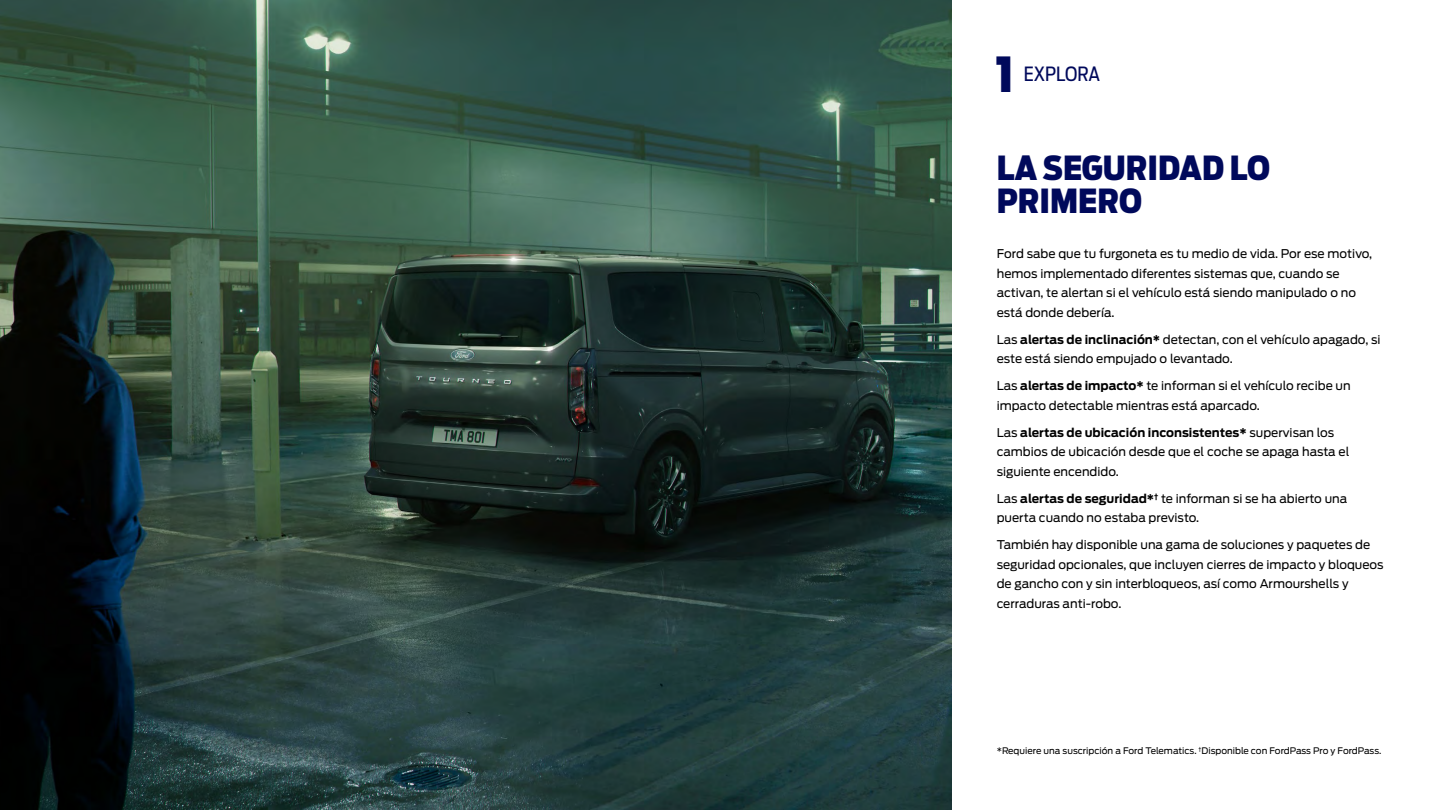
<style>
.page{position:relative;width:1440px;height:810px;background:#fff}
.page>*{position:absolute;margin:0;border:0;box-sizing:border-box;transform-origin:0 0}
.t1{font:900 48px "Ford Antenna Cond";color:#00095b}
.t2{font:900 33px/33px "Ford Antenna Cond";color:#00095b}
.t3{font:19.5px "Ford Antenna Cond";letter-spacing:-.005em;color:#00095b}
.t4{font:12px/19.5px "Ford Antenna";color:#000}
.t5{font:9px "Ford Antenna";color:#000}
.s1{font-weight:700}
</style>
<div class="page">
<img style="left:0;top:0;width:952px;height:810px">
<h1 class="t1" style="left:995px;top:30px;width:20px">1</h1>
<h3 class="t3" style="left:1024px;top:58px;width:78px">EXPLORA</h3>
<h2 class="t2" style="left:997px;top:147px;width:275px">LA SEGURIDAD LO<br>PRIMERO</h2>
<p class="t4" style="left:997px;top:243px;width:377px">Ford sabe que tu furgoneta es tu medio de vida. Por ese motivo, hemos implementado diferentes sistemas que, cuando se activan, te alertan si el vehículo está siendo manipulado o no está donde debería.</p>
<p class="t4" style="left:997px;top:328px;width:385px">Las <span class="s1">alertas de inclinación*</span> detectan, con el vehículo apagado, si este está siendo empujado o levantado.</p>
<p class="t4" style="left:997px;top:375px;width:355px">Las <span class="s1">alertas de impacto*</span> te informan si el vehículo recibe un impacto detectable mientras está aparcado.</p>
<p class="t4" style="left:997px;top:421px;width:354px">Las <span class="s1">alertas de ubicación inconsistentes*</span> supervisan los cambios de ubicación desde que el coche se apaga hasta el siguiente encendido.</p>
<p class="t4" style="left:997px;top:487px;width:352px">Las <span class="s1">alertas de seguridad*</span><sup>†</sup> te informan si se ha abierto una puerta cuando no estaba previsto.</p>
<p class="t4" style="left:997px;top:534px;width:388px">También hay disponible una gama de soluciones y paquetes de seguridad opcionales, que incluyen cierres de impacto y bloqueos de gancho con y sin interbloqueos, así como Armourshells y cerraduras anti-robo.</p>
<p class="t5" style="left:997px;top:743px;width:386px">*Requiere una suscripción a Ford Telematics. <sup>†</sup>Disponible con FordPass Pro y FordPass.</p>
</div>
